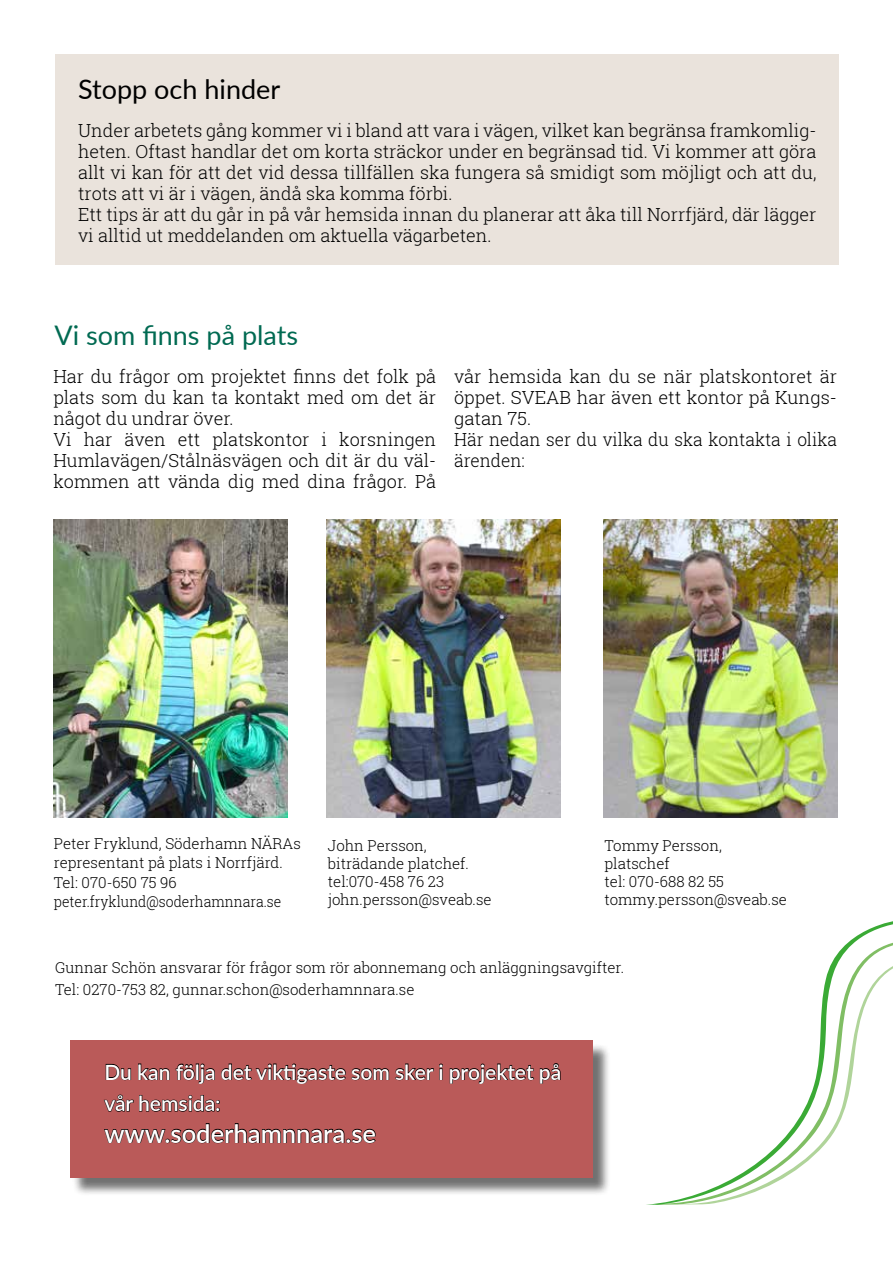
<style>
.page{position:relative;width:893px;height:1263px;background:#fff}
.page>*{position:absolute;margin:0;border:0;box-sizing:border-box;transform-origin:0 0}
.t1{font:27px "Lato";color:#006a52}
.t2{font:27px "Lato";color:#000}
.t3{font:600 25.5px "Lato";color:#fff}
.t4{font:600 21px/31.5px "Lato";color:#fff}
.t5{font:300 18px/21px "Roboto Slab";color:#000}
.t6{font:300 15px/18px "Roboto Slab";color:#000}
</style>
<div class="page">
<div style="left:72px;top:1043px;width:540px;height:154px;background:#000;opacity:.75"></div>
<div style="left:70px;top:1040px;width:523px;height:138px;background:#ba5a59"></div>
<svg style="left:106px;top:1064px;width:25px;height:16px"></svg>
<svg style="left:138px;top:1064px;width:31px;height:16px"></svg>
<svg style="left:176px;top:1064px;width:39px;height:20px"></svg>
<svg style="left:221px;top:1063px;width:168px;height:20px"></svg>
<svg style="left:395px;top:1064px;width:48px;height:16px"></svg>
<svg style="left:450px;top:1063px;width:84px;height:21px"></svg>
<svg style="left:540px;top:1063px;width:20px;height:20px"></svg>
<svg style="left:104px;top:1095px;width:116px;height:16px"></svg>
<svg style="left:104px;top:1123px;width:272px;height:20px"></svg>
<svg style="left:646px;top:921px;width:247px;height:284px"></svg>
<img style="left:327px;top:519px;width:234px;height:298px">
<img style="left:603px;top:519px;width:234px;height:298px">
<img style="left:53px;top:519px;width:234px;height:298px">
<div style="left:55px;top:54px;width:784px;height:210px;background:#eae3dc"></div>
<h1 class="t2" style="left:78px;top:70px;width:204px">Stopp och hinder</h1>
<p class="t5" style="left:78px;top:119px;width:740px">Under arbetets gång kommer vi i bland att vara i vägen, vilket kan begränsa framkomlig&shy;heten. Oftast handlar det om korta sträckor under en begränsad tid. Vi kommer att göra allt vi kan för att det vid dessa tillfällen ska fungera så smidigt som möjligt och att du, trots att vi är i vägen, ändå ska komma förbi.<br>Ett tips är att du går in på vår hemsida innan du planerar att åka till Norrfjärd, där lägger vi alltid ut meddelanden om aktuella vägarbeten.</p>
<h1 class="t1" style="left:55px;top:316px;width:245px">Vi som finns på plats</h1>
<p class="t5" style="left:53px;top:365px;width:384px">Har du frågor om projektet finns det folk på plats som du kan ta kontakt med om det är något du undrar över.<br>Vi har även ett platskontor i korsningen Humlavägen/Stålnäsvägen och dit är du väl&shy;kommen att vända dig med dina frågor. På</p>
<p class="t5" style="left:454px;top:366px;width:384px">vår hemsida kan du se när platskontoret är öppet. SVEAB har även ett kontor på Kungs&shy;gatan 75.<br>Här nedan ser du vilka du ska kontakta i olika ärenden:</p>
<p class="t6" style="left:54px;top:833px;width:249px;line-height:19.5px">Peter Fryklund, Söderhamn NÄRAs representant på plats i Norrfjärd.<br>Tel: 070-650 75 96 peter.fryklund@soderhamnnara.se</p>
<p class="t6" style="left:328px;top:836px;width:165px">John Persson, biträdande platchef. tel:070-458 76 23 john.persson@sveab.se</p>
<p class="t6" style="left:605px;top:836px;width:184px">Tommy Persson, platschef<br>tel: 070-688 82 55 tommy.persson@sveab.se</p>
<p class="t6" style="left:55px;top:957px;width:570px;line-height:21.6px">Gunnar Schön ansvarar för frågor som rör abonnemang och anläggningsavgifter.<br>Tel: 0270-753 82, gunnar.schon@soderhamnnara.se</p>
<p class="t4" style="left:104px;top:1055px;width:458px">Du kan följa det viktigaste som sker i projektet på vår hemsida:</p>
<h2 class="t3" style="left:104px;top:1115px;width:273px">www.soderhamnnara.se</h2>
</div>
